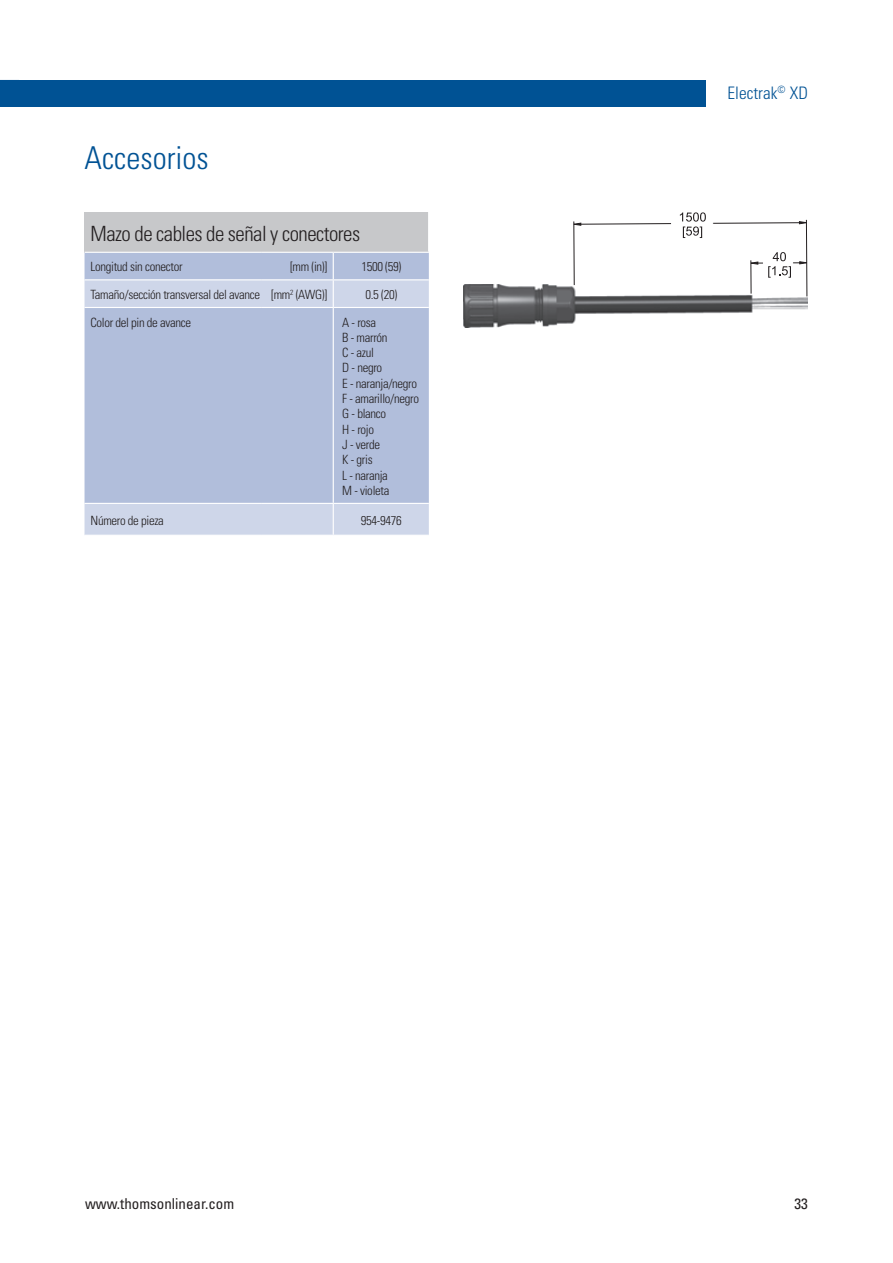
<style>
.page{position:relative;width:893px;height:1263px;background:#fff}
.page>*{position:absolute;margin:0;border:0;box-sizing:border-box;transform-origin:0 0}
.t1{font:300 condensed 31.5px "Univers LT Std";color:#005294}
.t2{font:300 condensed 21px "Univers LT Std";letter-spacing:-.025em;color:#231f20}
.t3{font:300 condensed 17.25px "Univers LT Std";color:#005294}
.t4{font:condensed 15px "Univers LT Std";color:#231f20}
.t5{font:300 condensed 12.75px "Univers LT Std";letter-spacing:-.025em;color:#231f20}
</style>
<div class="page">
<div style="left:0;top:80px;width:706px;height:27px;background:#005294"></div>
<img style="left:463px;top:284px;width:344px;height:43px">
<svg style="left:573px;top:212px;width:234px;height:85px"></svg>
<div style="left:85px;top:212px;width:344px;height:40px;background:#c7c8ca"></div>
<div style="left:85px;top:253px;width:248px;height:26px;background:#b1bedb"></div>
<svg style="left:85px;top:280px;width:248px;height:255px;background:#b7c3de"></svg>
<svg style="left:333px;top:253px;width:96px;height:282px;background:#b7c3de"></svg>
<hr style="left:333px;top:308px;width:1px;height:195px;background:#fff">
<hr style="left:333px;top:504px;width:1px;height:31px;background:#fff">
<hr style="left:428px;top:212px;width:2px;height:40px;background:#fff">
<hr style="left:333px;top:279px;width:96px;height:1px;background:#fff">
<hr style="left:85px;top:307px;width:176px;height:1px;background:#fff">
<hr style="left:261px;top:307px;width:72px;height:1px;background:#fff">
<hr style="left:333px;top:307px;width:96px;height:1px;background:#fff">
<hr style="left:85px;top:503px;width:176px;height:1px;background:#fff">
<hr style="left:261px;top:503px;width:72px;height:1px;background:#fff">
<hr style="left:333px;top:503px;width:96px;height:1px;background:#fff">
<p class="t1" style="left:85px;top:139px;width:126px">Accesorios</p>
<p class="t2" style="left:91px;top:221px;width:271px">Mazo de cables de señal y conectores</p>
<p class="t5" style="left:91px;top:259px;width:94px">Longitud sin conector</p>
<p class="t5" style="left:290px;top:259px;width:39px">[mm (in)]</p>
<p class="t5" style="left:361px;top:259px;width:41px">1500 (59)</p>
<p class="t5" style="left:91px;top:287px;width:171px">Tamaño/sección transversal del avance</p>
<p class="t5" style="left:271px;top:287px;width:57px">[mm<sup>2</sup> (AWG)]</p>
<p class="t5" style="left:365px;top:287px;width:33px">0.5 (20)</p>
<p class="t5" style="left:91px;top:314px;width:102px">Color del pin de avance</p>
<p class="t5" style="left:342px;top:314px;width:35px">A - rosa</p>
<p class="t5" style="left:342px;top:330px;width:47px">B - marrón</p>
<p class="t5" style="left:342px;top:345px;width:33px">C - azul</p>
<p class="t5" style="left:342px;top:360px;width:41px">D - negro</p>
<p class="t5" style="left:342px;top:376px;width:76px">E - naranja/negro</p>
<p class="t5" style="left:342px;top:391px;width:78px">F - amarillo/negro</p>
<p class="t5" style="left:342px;top:406px;width:45px">G - blanco</p>
<p class="t5" style="left:342px;top:421px;width:33px">H - rojo</p>
<p class="t5" style="left:342px;top:437px;width:39px">J - verde</p>
<p class="t5" style="left:342px;top:452px;width:32px">K - gris</p>
<p class="t5" style="left:342px;top:467px;width:47px">L - naranja</p>
<p class="t5" style="left:342px;top:483px;width:49px">M - violeta</p>
<p class="t5" style="left:91px;top:512px;width:75px">Número de pieza</p>
<p class="t5" style="left:361px;top:512px;width:42px">954-9476</p>
<h3 class="t3" style="left:728px;top:82px;width:82px">Electrak<sup>©</sup> XD</h3>
<p class="t4" style="left:85px;top:1194px;width:151px">www.thomsonlinear.com</p>
<p class="t4" style="left:795px;top:1194px;width:15px">33</p>
</div>
